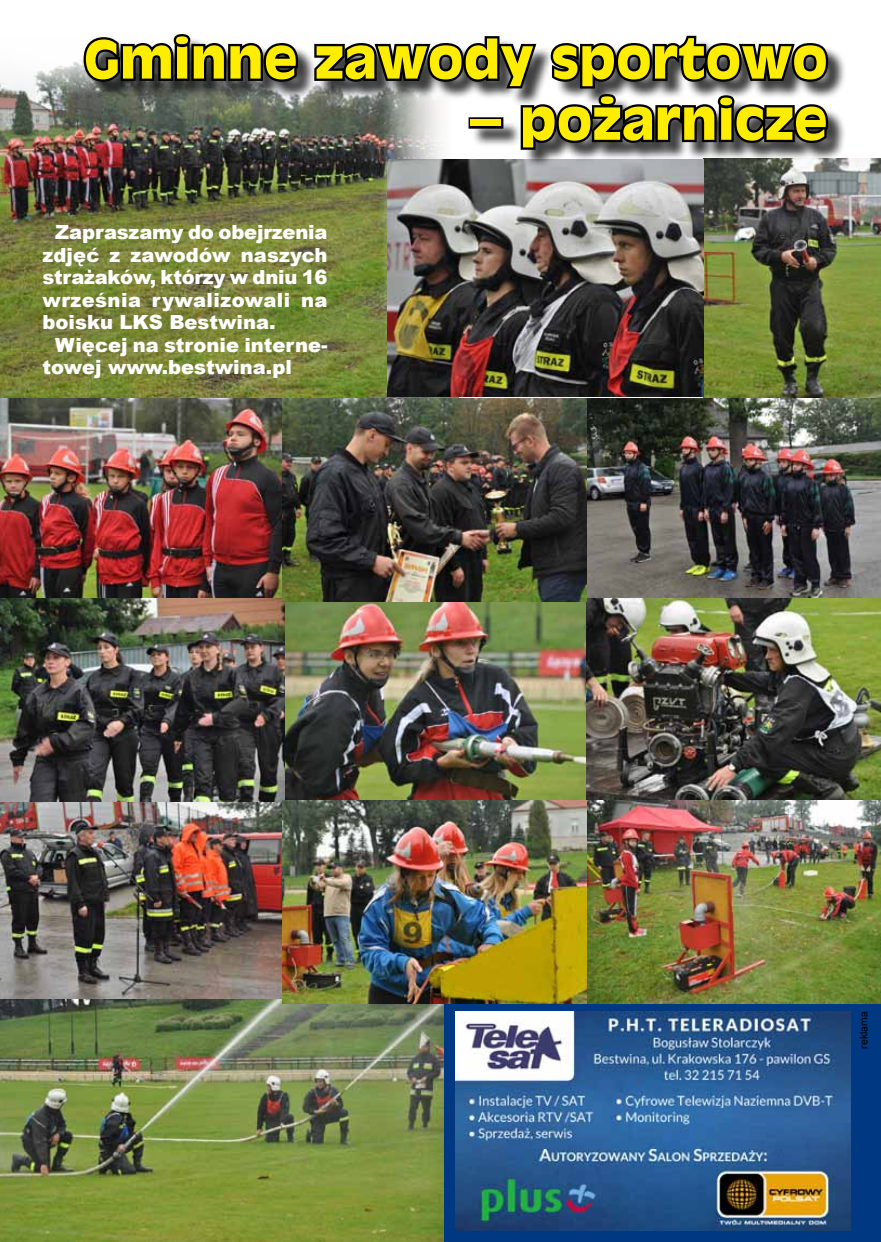
<style>
.page{position:relative;width:881px;height:1242px;background:#fff}
.page>*{position:absolute;margin:0;border:0;box-sizing:border-box;transform-origin:0 0}
.t1{font:700 51px "Antique Olive";color:#ffed00}
.t2{font:900 19.5px/22.5px "Arial";color:#fff;text-align:justify}
.t3{font:10.5px "Arial";color:#000}
</style>
<div class="page">
<img style="left:0;top:60px;width:387px;height:225px">
<img style="left:703px;top:159px;width:177px;height:239px">
<img style="left:0;top:998px;width:444px;height:244px">
<div style="left:444px;top:998px;width:436px;height:244px;background:#003882"></div>
<img style="left:455px;top:1011px;width:395px;height:220px">
<img style="left:0;top:285px;width:458px;height:113px">
<img style="left:0;top:601px;width:282px;height:397px">
<img style="left:284px;top:398px;width:596px;height:200px">
<img style="left:0;top:398px;width:284px;height:203px">
<img style="left:282px;top:598px;width:598px;height:202px">
<img style="left:282px;top:800px;width:598px;height:203px">
<img style="left:387px;top:168px;width:316px;height:228px">
<div style="left:86px;top:36px;width:760px;height:132px;background:#000;opacity:.75"></div>
<svg style="left:81px;top:34px;width:219px;height:55px"></svg>
<svg style="left:310px;top:35px;width:520px;height:117px"></svg>
<h1 class="t1" style="left:84px;top:26px;width:745px">Gminne zawody sportowo</h1>
<h1 class="t1" style="left:469px;top:87px;width:360px">– pożarnicze</h1>
<p class="t2" style="left:43px;top:220px;width:286px;text-indent:13px">Zapraszamy do obejrzenia zdjęć z zawodów naszych strażaków, którzy w dniu 16 września rywalizowali na boisku LKS Bestwina.</p>
<p class="t2" style="left:43px;top:333px;width:286px;text-indent:13px">Więcej na stronie interne&shy;towej www.bestwina.pl</p>
<p class="t3" style="left:856px;top:1048px;width:39px;rotate:-90deg">reklama</p>
</div>
